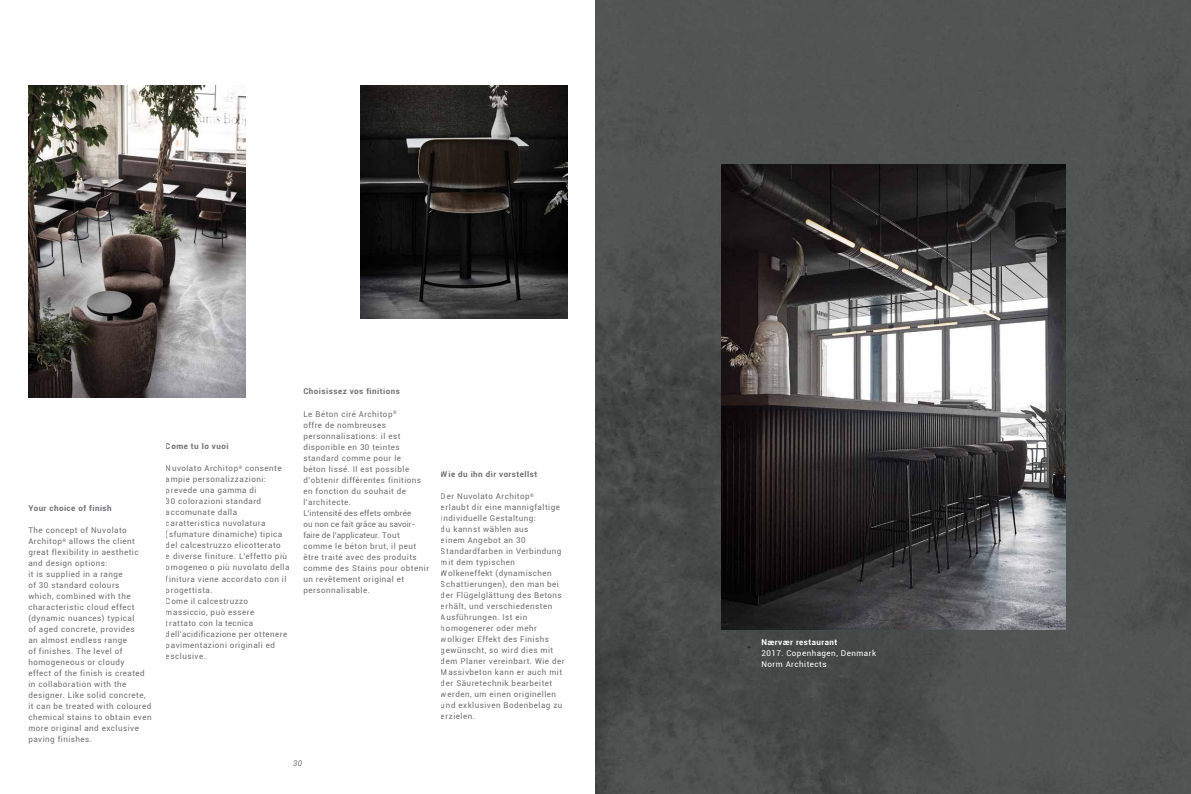
<style>
.page{position:relative;width:1191px;height:794px;background:#fff}
.page>*{position:absolute;margin:0;border:0;box-sizing:border-box;transform-origin:0 0}
.t1{font:8px/11px "Roboto";letter-spacing:.06em;color:#6d6e71}
.t2{font:700 8px "Roboto";letter-spacing:.06em;color:#6d6e71}
.t3{font:8px/11px "Roboto";letter-spacing:.06em;color:#fff}
.t4{font:700 8px "Roboto";letter-spacing:.06em;color:#fff}
.t5{font:italic 8px "Roboto";color:#6d6e71}
</style>
<div class="page">
<img style="left:28px;top:85px;width:218px;height:312px">
<img style="left:361px;top:85px;width:206px;height:234px">
<img style="left:595px;top:0;width:596px;height:794px">
<img style="left:721px;top:165px;width:344px;height:464px">
<p class="t2" style="left:28px;top:503px;width:85px">Your choice of finish</p>
<p class="t1" style="left:28px;top:524px;width:125px">The concept of Nuvolato<br>Architop<sup>®</sup> allows the client great flexibility in aesthetic and design options:<br>it is supplied in a range<br>of 30 standard colours<br>which, combined with the characteristic cloud effect (dynamic nuances) typical<br>of aged concrete, provides<br>an almost endless range<br>of finishes. The level of homogeneous or cloudy<br>effect of the finish is created in collaboration with the designer. Like solid concrete, it can be treated with coloured chemical stains to obtain even more original and exclusive paving finishes.</p>
<p class="t2" style="left:166px;top:441px;width:64px">Come tu lo vuoi</p>
<p class="t1" style="left:166px;top:463px;width:125px">Nuvolato Architop<sup>®</sup> consente ampie personalizzazioni: prevede una gamma di<br>30 colorazioni standard accomunate dalla caratteristica nuvolatura (sfumature dinamiche) tipica del calcestruzzo elicotterato<br>e diverse finiture. L’effetto più omogeneo o più nuvolato della finitura viene accordato con il progettista.<br>Come il calcestruzzo massiccio, può essere<br>trattato con la tecnica dell’acidificazione per ottenere pavimentazioni originali ed esclusive.</p>
<p class="t2" style="left:303px;top:386px;width:98px">Choisissez vos finitions</p>
<p class="t1" style="left:303px;top:408px;width:127px">Le Béton ciré Architop<sup>®<br></sup>offre de nombreuses personnalisations: il est disponible en 30 teintes standard comme pour le<br>béton lissé. Il est possible d’obtenir différentes finitions en fonction du souhait de l’architecte.<br>L’intensité des effets ombrée<br>ou non ce fait grâce au savoir&shy;faire de l’applicateur. Tout comme le béton brut, il peut être traité avec des produits comme des Stains pour obtenir un revêtement original et personnalisable.</p>
<p class="t2" style="left:441px;top:469px;width:98px">Wie du ihn dir vorstellst</p>
<p class="t1" style="left:441px;top:491px;width:125px">Der Nuvolato Architop<sup>®<br></sup>erlaubt dir eine mannigfaltige individuelle Gestaltung:<br>du kannst wählen aus<br>einem Angebot an 30<br>Standardfarben in Verbindung mit dem typischen<br>Wolkeneffekt (dynamischen<br>Schattierungen), den man bei der Flügelglättung des Betons erhält, und verschiedensten<br>Ausführungen. Ist ein homogenerer oder mehr wolkiger Effekt des Finishs gewünscht, so wird dies mit dem Planer vereinbart. Wie der<br>Massivbeton kann er auch mit der Säuretechnik bearbeitet werden, um einen originellen und exklusiven Bodenbelag zu erzielen.</p>
<p class="t5" style="left:293px;top:757px;width:11px">30</p>
<p class="t4" style="left:761px;top:637px;width:78px">Nærvær restaurant</p>
<p class="t3" style="left:761px;top:647px;width:116px">2017. Copenhagen, Denmark<br>Norm Architects</p>
</div>
